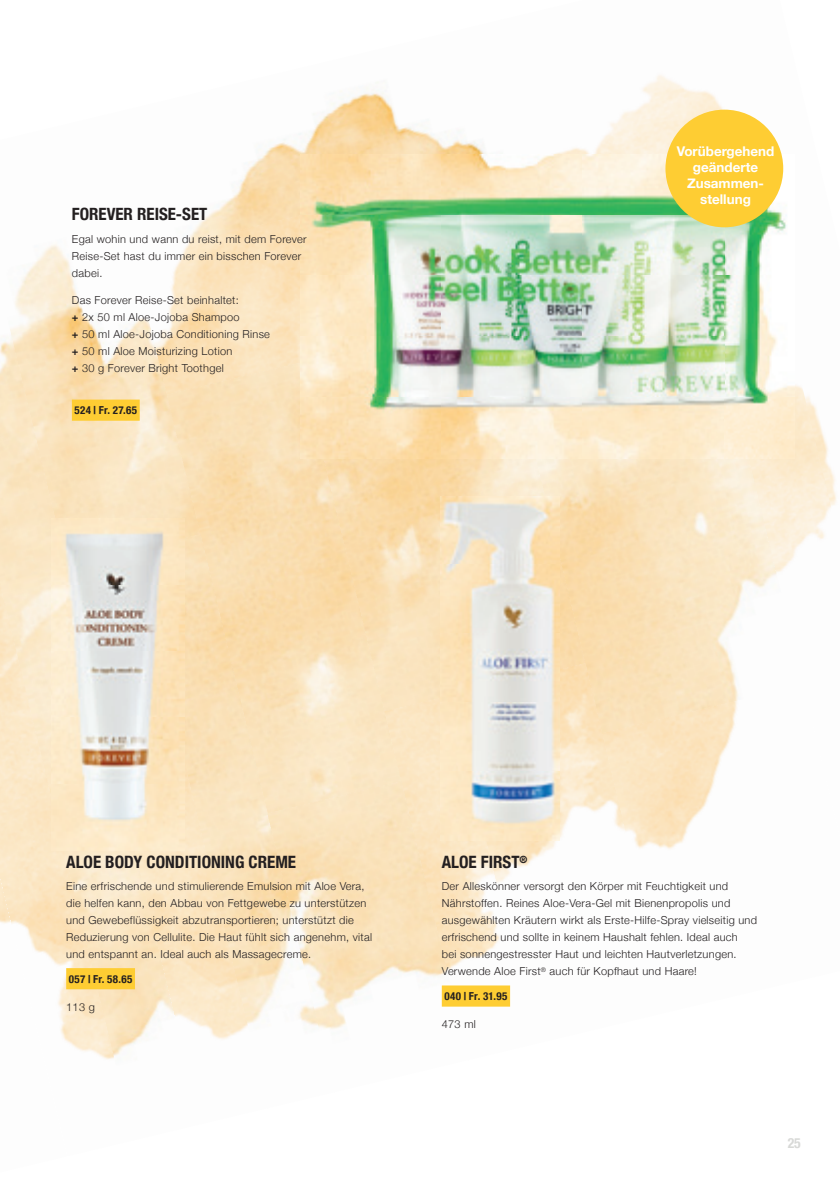
<style>
.page{position:relative;width:840px;height:1191px;background:#fff}
.page>*{position:absolute;margin:0;border:0;box-sizing:border-box;transform-origin:0 0}
.t1{font:700 condensed 17px "Helvetica Neue";color:#231f20}
.t2{font:700 condensed 14px "Helvetica Neue";color:#d8d9d7}
.t3{font:700 13.4px/16px "Helvetica Neue";color:#fff;text-align:center}
.t4{font:300 11px/17px "Helvetica Neue";letter-spacing:.025em;color:#231f20}
.t5{font:700 condensed 11px "Helvetica Neue";letter-spacing:.035em;color:#231f20}
.s1{font-weight:700}
</style>
<div class="page">
<img style="left:555px;top:75px;width:227px;height:79px">
<img style="left:209px;top:82px;width:277px;height:133px">
<img style="left:19px;top:244px;width:56px;height:44px">
<img style="left:171px;top:215px;width:129px;height:147px">
<img style="left:0;top:288px;width:201px;height:756px">
<img style="left:166px;top:362px;width:218px;height:419px">
<img style="left:794px;top:385px;width:43px;height:158px">
<img style="left:323px;top:458px;width:212px;height:253px">
<img style="left:535px;top:458px;width:267px;height:226px">
<img style="left:184px;top:534px;width:150px;height:247px">
<img style="left:0;top:583px;width:134px;height:477px">
<img style="left:558px;top:663px;width:111px;height:177px">
<img style="left:384px;top:697px;width:102px;height:310px">
<img style="left:135px;top:762px;width:132px;height:282px">
<img style="left:601px;top:684px;width:138px;height:165px">
<img style="left:267px;top:781px;width:201px;height:248px">
<img style="left:0;top:877px;width:67px;height:183px">
<img style="left:486px;top:840px;width:116px;height:167px">
<img style="left:440px;top:496px;width:118px;height:344px">
<img style="left:51px;top:519px;width:133px;height:331px">
<img style="left:300px;top:154px;width:494px;height:304px">
<div style="left:441px;top:985px;width:69px;height:21px;background:#fecd33"></div>
<div style="left:66px;top:968px;width:69px;height:21px;background:#fecd33"></div>
<div style="left:72px;top:399px;width:68px;height:22px;background:#fecd33"></div>
<div style="left:665px;top:110px;width:117px;height:117px;background:#fecd33;border-radius:50%"></div>
<h1 class="t1" style="left:72px;top:200px;width:137px">FOREVER REISE-SET</h1>
<p class="t4" style="left:72px;top:229px;width:236px">Egal wohin und wann du reist, mit dem Forever<br>Reise-Set hast du immer ein bisschen Forever dabei.</p>
<p class="t4" style="left:72px;top:291px;width:199px">Das Forever Reise-Set beinhaltet:<br><span class="s1">+</span> 2x 50 ml Aloe-Jojoba Shampoo<br><span class="s1">+</span> 50 ml Aloe-Jojoba Conditioning Rinse <span class="s1">+</span> 50 ml Aloe Moisturizing Lotion<br><span class="s1">+</span> 30 g Forever Bright Toothgel</p>
<p class="t5" style="left:74px;top:401px;width:64px">524 | Fr. 27.65</p>
<p class="t3" style="left:676px;top:143px;width:99px">Vorübergehend geänderte<br>Zusammen&shy;stellung</p>
<h1 class="t1" style="left:66px;top:847px;width:231px">ALOE BODY CONDITIONING CREME</h1>
<p class="t4" style="left:66px;top:877px;width:307px">Eine erfrischende und stimu lierende Emul sion mit Aloe Vera, die helfen kann, den Abbau von Fettgewebe zu unterstützen und Gewebe flüssigkeit abzu trans portieren; unterstützt die Reduzierung von Cellulite. Die Haut fühlt sich angenehm, vital und entspannt an. Ideal auch als Massagecreme.</p>
<p class="t5" style="left:69px;top:970px;width:65px">057 | Fr. 58.65</p>
<p class="t4" style="left:66px;top:997px;width:30px">113 g</p>
<h1 class="t1" style="left:441px;top:848px;width:87px">ALOE FIRST<sup>®</sup></h1>
<p class="t4" style="left:441px;top:877px;width:316px">Der Alleskönner versorgt den Körper mit Feuchtigkeit und Nährstoffen. Reines Aloe-Vera-Gel mit Bienenpropolis und ausgewählten Kräutern wirkt als Erste-Hilfe-Spray vielseitig und erfrischend und sollte in keinem Haushalt fehlen. Ideal auch<br>bei sonnengestresster Haut und leichten Hautverletzungen.<br>Verwende Aloe First<sup>®</sup> auch für Kopfhaut und Haare!</p>
<p class="t5" style="left:444px;top:987px;width:64px">040 | Fr. 31.95</p>
<p class="t4" style="left:441px;top:1015px;width:35px">473 ml</p>
<p class="t2" style="left:787px;top:1131px;width:15px">25</p>
</div>
